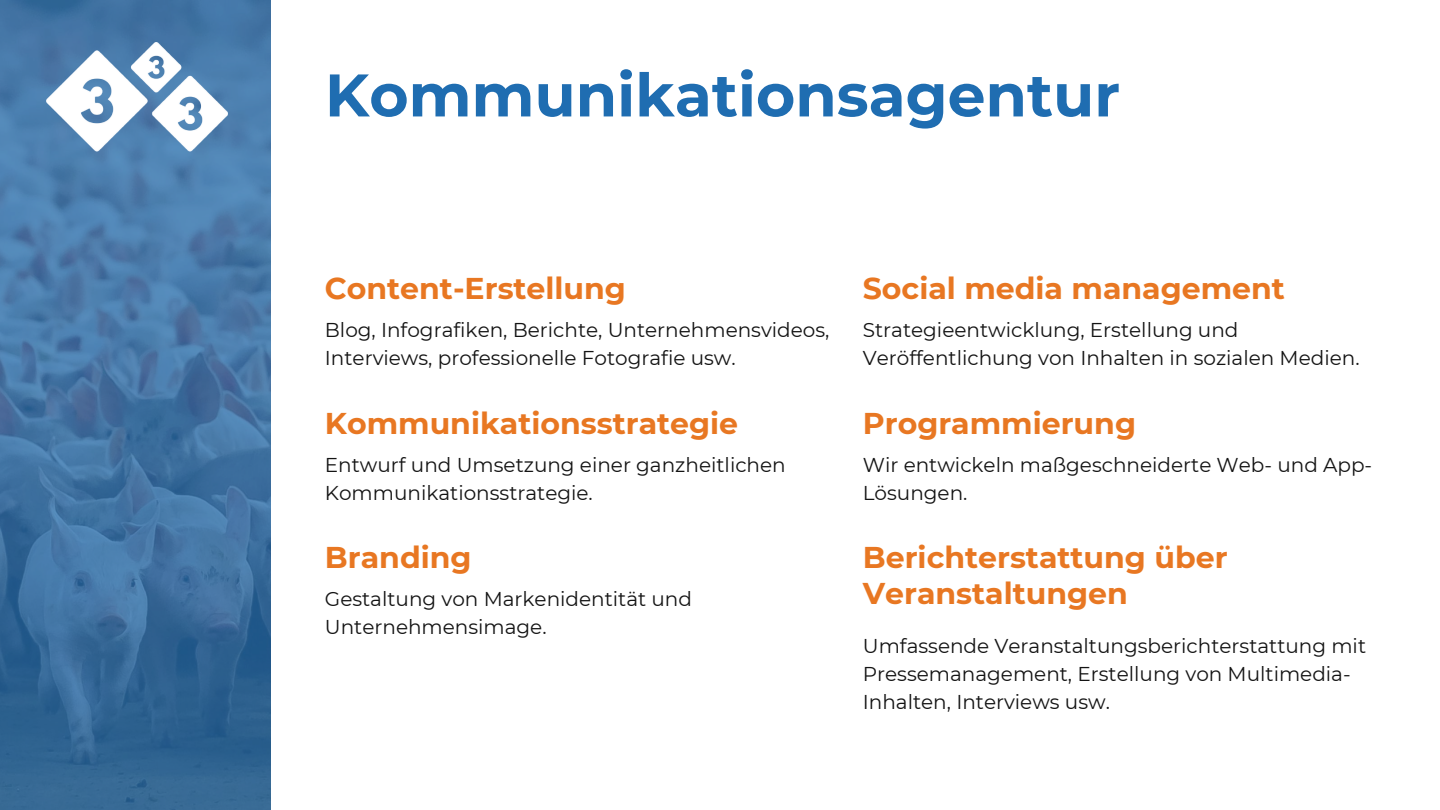
<style>
.page{position:relative;width:1440px;height:810px;background:#fff}
.page>*{position:absolute;margin:0;border:0;box-sizing:border-box;transform-origin:0 0}
.t1{font:700 60px "Montserrat";color:#1f6db1}
.t2{font:700 30px/36px "Montserrat";color:#e87722}
.t3{font:20px/27.8px "Montserrat";color:#141414}
</style>
<div class="page">
<svg style="left:0;top:0;width:270px;height:810px;background:#4172a1"></svg>
<img style="left:47px;top:42px;width:180px;height:110px">
<h1 class="t1" style="left:325px;top:58px;width:797px">Kommunikationsagentur</h1>
<h2 class="t2" style="left:325px;top:270px;width:303px">Content-Erstellung</h2>
<p class="t3" style="left:325px;top:316px;width:506px">Blog, Infografiken, Berichte, Unternehmensvideos,<br>Interviews, professionelle Fotografie usw.</p>
<h2 class="t2" style="left:325px;top:405px;width:415px">Kommunikationsstrategie</h2>
<p class="t3" style="left:325px;top:451px;width:462px">Entwurf und Umsetzung einer ganzheitlichen<br>Kommunikationsstrategie.</p>
<h2 class="t2" style="left:325px;top:540px;width:148px">Branding</h2>
<p class="t3" style="left:325px;top:585px;width:369px">Gestaltung von Markenidentität und<br>Unternehmensimage.</p>
<h2 class="t2" style="left:863px;top:270px;width:424px">Social media management</h2>
<p class="t3" style="left:863px;top:316px;width:498px">Strategieentwicklung, Erstellung und<br>Veröffentlichung von Inhalten in sozialen Medien.</p>
<h2 class="t2" style="left:863px;top:405px;width:275px">Programmierung</h2>
<p class="t3" style="left:863px;top:451px;width:511px">Wir entwickeln maßgeschneiderte Web- und App-<br>Lösungen.</p>
<h2 class="t2" style="left:863px;top:539px;width:366px">Berichterstattung über<br>Veranstaltungen</h2>
<p class="t3" style="left:863px;top:632px;width:505px">Umfassende Veranstaltungsberichterstattung mit<br>Pressemanagement, Erstellung von Multimedia-<br>Inhalten, Interviews usw.</p>
</div>
